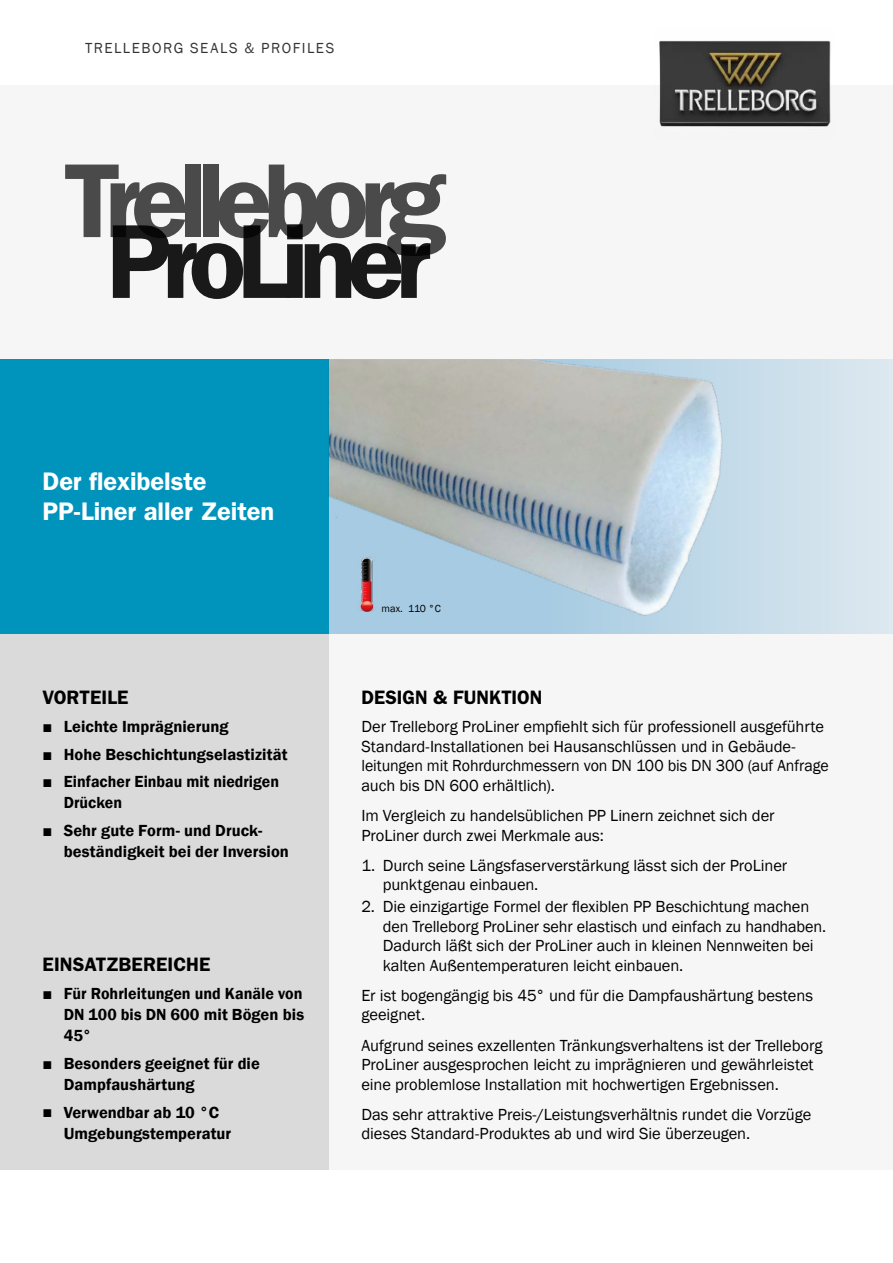
<style>
.page{position:relative;width:893px;height:1263px;background:#fff}
.page>*{position:absolute;margin:0;border:0;box-sizing:border-box;transform-origin:0 0}
.t1{font:600 105.75px "ITC Franklin Gothic Std";letter-spacing:-.09em;color:#000}
.t2{font:600 25.5px/30px "ITC Franklin Gothic Std";letter-spacing:-.005em;color:#fff}
.t3{font:600 19.5px "ITC Franklin Gothic Std";color:#000}
.t4{font:16.5px/19.5px "Franklin Gothic";letter-spacing:-.005em;color:#000}
.t5{font:600 16.5px/21px "Franklin Gothic";letter-spacing:.005em;color:#000}
.t6{font:15px "Franklin Gothic";letter-spacing:.1em;color:#000}
.t7{font:10.5px "Franklin Gothic";letter-spacing:-.01em;color:#000}
</style>
<div class="page">
<div style="left:0;top:85px;width:893px;height:1084px;background:#f6f6f6"></div>
<div style="left:329px;top:359px;width:564px;height:275px;background:#d6e5ee"></div>
<img style="left:329px;top:359px;width:475px;height:275px">
<div style="left:0;top:359px;width:329px;height:275px;background:#0094bc"></div>
<img style="left:659px;top:40px;width:172px;height:87px">
<div style="left:0;top:634px;width:329px;height:535px;background:#dadada"></div>
<img style="left:357px;top:556px;width:21px;height:56px">
<p class="t6" style="left:85px;top:39px;width:251px">TRELLEBORG SEALS &amp; PROFILES</p>
<h1 class="t1" style="left:64px;top:138px;width:383px">Trelleborg</h1>
<h1 class="t1" style="left:106px;top:199px;width:326px">ProLiner</h1>
<h2 class="t2" style="left:43px;top:466px;width:233px">Der flexibelste<br>PP-Liner aller Zeiten</h2>
<p class="t3" style="left:43px;top:686px;width:88px">VORTEILE</p>
<p class="t5" style="left:43px;top:717px;width:188px">■ Leichte Imprägnierung</p>
<p class="t5" style="left:43px;top:744px;width:247px">■ Hohe Beschichtungselastizität</p>
<p class="t5" style="left:64px;top:771px;width:217px;text-indent:-21px">■ Einfacher Einbau mit niedrigen<br>Drücken</p>
<p class="t5" style="left:64px;top:820px;width:227px;text-indent:-21px">■ Sehr gute Form- und Druck&shy;beständigkeit bei der Inversion</p>
<p class="t3" style="left:43px;top:953px;width:169px">EINSATZBEREICHE</p>
<p class="t5" style="left:64px;top:983px;width:242px;text-align:justify;text-indent:-21px">■ Für Rohrleitungen und Kanäle von DN 100 bis DN 600 mit Bögen bis 45°</p>
<p class="t5" style="left:64px;top:1053px;width:198px;text-indent:-21px">■ Besonders geeignet für die<br>Dampfaushärtung</p>
<p class="t5" style="left:64px;top:1102px;width:169px;text-indent:-21px">■ Verwendbar ab 10 °C<br>Umgebungstemperatur</p>
<p class="t7" style="left:382px;top:602px;width:61px">max. 110 °C</p>
<p class="t3" style="left:361px;top:686px;width:182px">DESIGN &amp; FUNKTION</p>
<p class="t4" style="left:361px;top:717px;width:469px">Der Trelleborg ProLiner empfiehlt sich für professionell ausgeführte Standard-Installationen bei Hausanschlüssen und in Gebäude&shy;leitungen mit Rohrdurchmessern von DN 100 bis DN 300 (auf Anfrage auch bis DN 600 erhältlich).</p>
<p class="t4" style="left:361px;top:806px;width:415px">Im Vergleich zu handelsüblichen PP Linern zeichnet sich der<br>ProLiner durch zwei Merkmale aus:</p>
<p class="t4" style="left:383px;top:856px;width:406px;text-indent:-21px">1. Durch seine Längsfaserverstärkung lässt sich der ProLiner punktgenau einbauen.</p>
<p class="t4" style="left:383px;top:897px;width:445px;text-indent:-21px">2. Die einzigartige Formel der flexiblen PP Beschichtung machen den Trelleborg ProLiner sehr elastisch und einfach zu handhaben.<br>Dadurch läßt sich der ProLiner auch in kleinen Nennweiten bei kalten Außentemperaturen leicht einbauen.</p>
<p class="t4" style="left:361px;top:986px;width:453px">Er ist bogengängig bis 45° und für die Dampfaushärtung bestens geeignet.</p>
<p class="t4" style="left:361px;top:1036px;width:463px">Aufgrund seines exzellenten Tränkungsverhaltens ist der Trelleborg<br>ProLiner ausgesprochen leicht zu imprägnieren und gewährleistet eine problemlose Installation mit hochwertigen Ergebnissen.</p>
<p class="t4" style="left:361px;top:1105px;width:451px">Das sehr attraktive Preis-/Leistungsverhältnis rundet die Vorzüge dieses Standard-Produktes ab und wird Sie überzeugen.</p>
</div>
